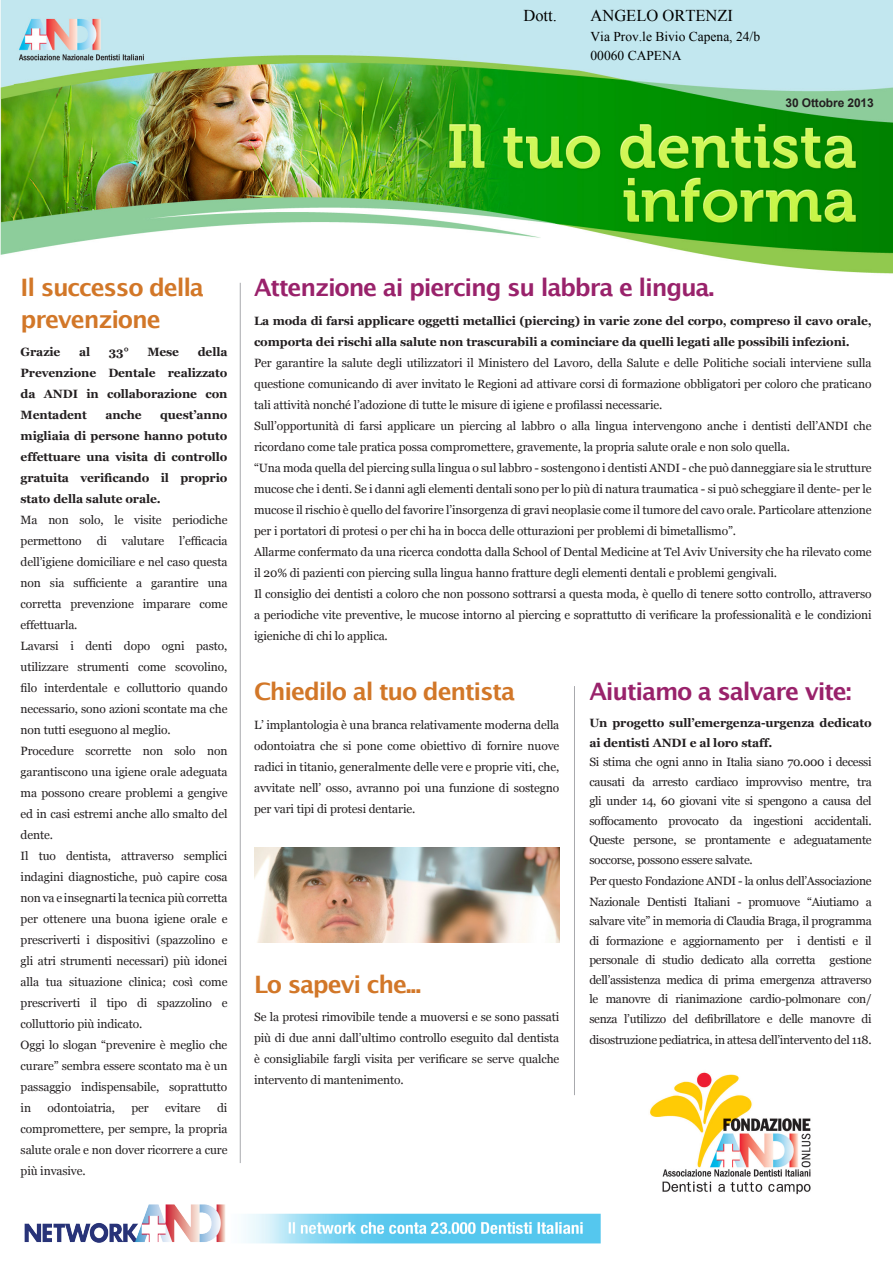
<style>
.page{position:relative;width:893px;height:1263px;background:#fff}
.page>*{position:absolute;margin:0;border:0;box-sizing:border-box;transform-origin:0 0}
.t1{font:700 24px/31.5px "Lucida Grande";letter-spacing:-.05em;color:#d27728}
.t2{font:700 24px "Lucida Grande";letter-spacing:-.05em;color:#99226b}
.t3{font:16.5px "Times New Roman";color:#000}
.t4{font:13.5px "Times New Roman";color:#000}
.t5{font:12px/21px "Georgia";letter-spacing:-.01em;color:#231f20;text-align:justify}
.t6{font:700 12px/21px "Georgia";letter-spacing:-.01em;color:#231f20}
.t7{font:700 12px "Arial";letter-spacing:-.01em;color:#231f20}
</style>
<div class="page">
<img style="left:0;top:0;width:893px;height:304px">
<img style="left:24px;top:1204px;width:577px;height:40px">
<hr style="left:240px;top:283px;width:1px;height:880px;background:#a8a9ad">
<hr style="left:574px;top:686px;width:1px;height:409px;background:#a8a9ad">
<img style="left:650px;top:1072px;width:161px;height:123px">
<img style="left:255px;top:848px;width:304px;height:95px">
<h2 class="t3" style="left:523px;top:4px;width:35px">Dott.</h2>
<h2 class="t3" style="left:590px;top:4px;width:144px">ANGELO ORTENZI</h2>
<p class="t4" style="left:591px;top:46px;width:93px">00060 CAPENA</p>
<p class="t4" style="left:591px;top:27px;width:171px">Via Prov.le Bivio Capena, 24/b</p>
<p class="t7" style="left:785px;top:94px;width:90px">30 Ottobre 2013</p>
<p class="t1" style="left:21px;top:272px;width:185px">Il successo della prevenzione</p>
<p class="t6" style="left:21px;top:341px;width:41px">Grazie</p>
<p class="t6" style="left:79px;top:341px;width:13px">al</p>
<p class="t6" style="left:109px;top:341px;width:21px">33°</p>
<p class="t6" style="left:147px;top:341px;width:33px">Mese</p>
<p class="t6" style="left:21px;top:341px;width:208px;text-align:justify;text-indent:177px">della Prevenzione Dentale realizzato da ANDI in collaborazione con Mentadent</p>
<p class="t6" style="left:105px;top:404px;width:38px">anche</p>
<p class="t6" style="left:21px;top:404px;width:208px;text-align:justify;text-indent:140px">quest’anno migliaia di persone hanno potuto effettuare una visita di controllo gratuita verificando il proprio stato della salute orale.</p>
<p class="t5" style="left:21px;top:510px;width:208px">Ma non solo, le visite periodiche permettono di valutare l’efficacia dell’igiene domiciliare e nel caso questa non sia sufficiente a garantire una corretta prevenzione imparare come effettuarla.</p>
<p class="t5" style="left:21px;top:636px;width:208px">Lavarsi i denti dopo ogni pasto, utilizzare strumenti come scovolino, filo interdentale e colluttorio quando necessario, sono azioni scontate ma che non tutti eseguono al meglio.</p>
<p class="t5" style="left:21px;top:741px;width:208px">Procedure scorrette non solo non garantiscono una igiene orale adeguata ma possono creare problemi a gengive ed in casi estremi anche allo smalto del dente.</p>
<p class="t5" style="left:21px;top:846px;width:208px">Il tuo dentista, attraverso semplici indagini diagnostiche, può capire cosa non va e insegnarti la tecnica più corretta per ottenere una buona igiene orale e prescriverti i dispositivi (spazzolino e gli atri strumenti necessari) più idonei alla tua situazione clinica; così come prescriverti il tipo di spazzolino e colluttorio più indicato.</p>
<p class="t5" style="left:21px;top:1035px;width:208px">Oggi lo slogan “prevenire è meglio che curare” sembra essere scontato ma è un passaggio indispensabile, soprattutto in</p>
<p class="t5" style="left:21px;top:1098px;width:208px;text-indent:197px">di compromettere, per sempre, la propria salute orale e non dover ricorrere a cure più invasive.</p>
<p class="t5" style="left:48px;top:1098px;width:69px">odontoiatria,</p>
<p class="t5" style="left:131px;top:1098px;width:19px">per</p>
<p class="t5" style="left:165px;top:1098px;width:37px">evitare</p>
<p class="t2" style="left:254px;top:268px;width:462px">Attenzione ai piercing su labbra e lingua.</p>
<p class="t6" style="left:254px;top:309px;width:619px">La moda di farsi applicare oggetti metallici (piercing) in varie zone del corpo, compreso il cavo orale, comporta dei rischi alla salute non trascurabili a cominciare da quelli legati alle possibili infezioni.</p>
<p class="t5" style="left:254px;top:352px;width:619px">Per garantire la salute degli utilizzatori il Ministero del Lavoro, della Salute e delle Politiche sociali interviene sulla questione comunicando di aver invitato le Regioni ad attivare corsi di formazione obbligatori per coloro che praticano tali attività nonché l’adozione di tutte le misure di igiene e profilassi necessarie.</p>
<p class="t5" style="left:254px;top:415px;width:619px">Sull’opportunità di farsi applicare un piercing al labbro o alla lingua intervengono anche i dentisti dell’ANDI che ricordano come tale pratica possa compromettere, gravemente, la propria salute orale e non solo quella.</p>
<p class="t5" style="left:254px;top:457px;width:619px">“Una moda quella del piercing sulla lingua o sul labbro - sostengono i dentisti ANDI - che può danneggiare sia le strutture mucose che i denti. Se i danni agli elementi dentali sono per lo più di natura traumatica - si può scheggiare il dente- per le mucose il rischio è quello del favorire l’insorgenza di gravi neoplasie come il tumore del cavo orale. Particolare attenzione per i portatori di protesi o per chi ha in bocca delle otturazioni per problemi di bimetallismo”.</p>
<p class="t5" style="left:254px;top:541px;width:619px">Allarme confermato da una ricerca condotta dalla School of Dental Medicine at Tel Aviv University che ha rilevato come il 20% di pazienti con piercing sulla lingua hanno fratture degli elementi dentali e problemi gengivali.</p>
<p class="t5" style="left:254px;top:583px;width:619px">Il consiglio dei dentisti a coloro che non possono sottrarsi a questa moda, è quello di tenere sotto controllo, attraverso a periodiche vite preventive, le mucose intorno al piercing e soprattutto di verificare la professionalità e le condizioni igieniche di chi lo applica.</p>
<p class="t1" style="left:254px;top:676px;width:263px">Chiedilo al tuo dentista</p>
<p class="t5" style="left:254px;top:714px;width:307px">L’ implantologia è una branca relativamente moderna della odontoiatra che si pone come obiettivo di fornire nuove radici in titanio, generalmente delle vere e proprie viti, che, avvitate nell’ osso, avranno poi una funzione di sostegno per vari tipi di protesi dentarie.</p>
<p class="t1" style="left:254px;top:968px;width:169px">Lo sapevi che...</p>
<p class="t5" style="left:254px;top:1006px;width:307px">Se la protesi rimovibile tende a muoversi e se sono passati più di due anni dall’ultimo controllo eseguito dal dentista è consigliabile fargli visita per verificare se serve qualche intervento di mantenimento.</p>
<p class="t2" style="left:589px;top:672px;width:264px">Aiutiamo a salvare vite:</p>
<p class="t6" style="left:589px;top:713px;width:284px;line-height:19.5px">Un progetto sull’emergenza-urgenza dedicato ai dentisti ANDI e al loro staff.</p>
<p class="t5" style="left:589px;top:752px;width:284px;line-height:19.5px">Si stima che ogni anno in Italia siano 70.000 i decessi causati da arresto cardiaco improvviso mentre, tra gli under 14, 60 giovani vite si spengono a causa del soffocamento provocato da ingestioni accidentali.<br>Queste persone, se prontamente e adeguatamente soccorse, possono essere salvate.</p>
<p class="t5" style="left:589px;top:870px;width:284px">Per questo Fondazione ANDI - la onlus dell’Associazione<br>Nazionale Dentisti Italiani - promuove “Aiutiamo a</p>
<p class="t5" style="left:589px;top:911px;width:284px;line-height:19.5px">salvare vite” in memoria di Claudia Braga, il programma di formazione e aggiornamento per i dentisti e il personale di studio dedicato alla corretta gestione dell’assistenza medica di prima emergenza attraverso le manovre di rianimazione cardio-polmonare con/ senza l’utilizzo del defibrillatore e delle manovre di</p>
<p class="t5" style="left:589px;top:1029px;width:284px">disostruzione pediatrica, in attesa dell’intervento del 118.</p>
</div>
